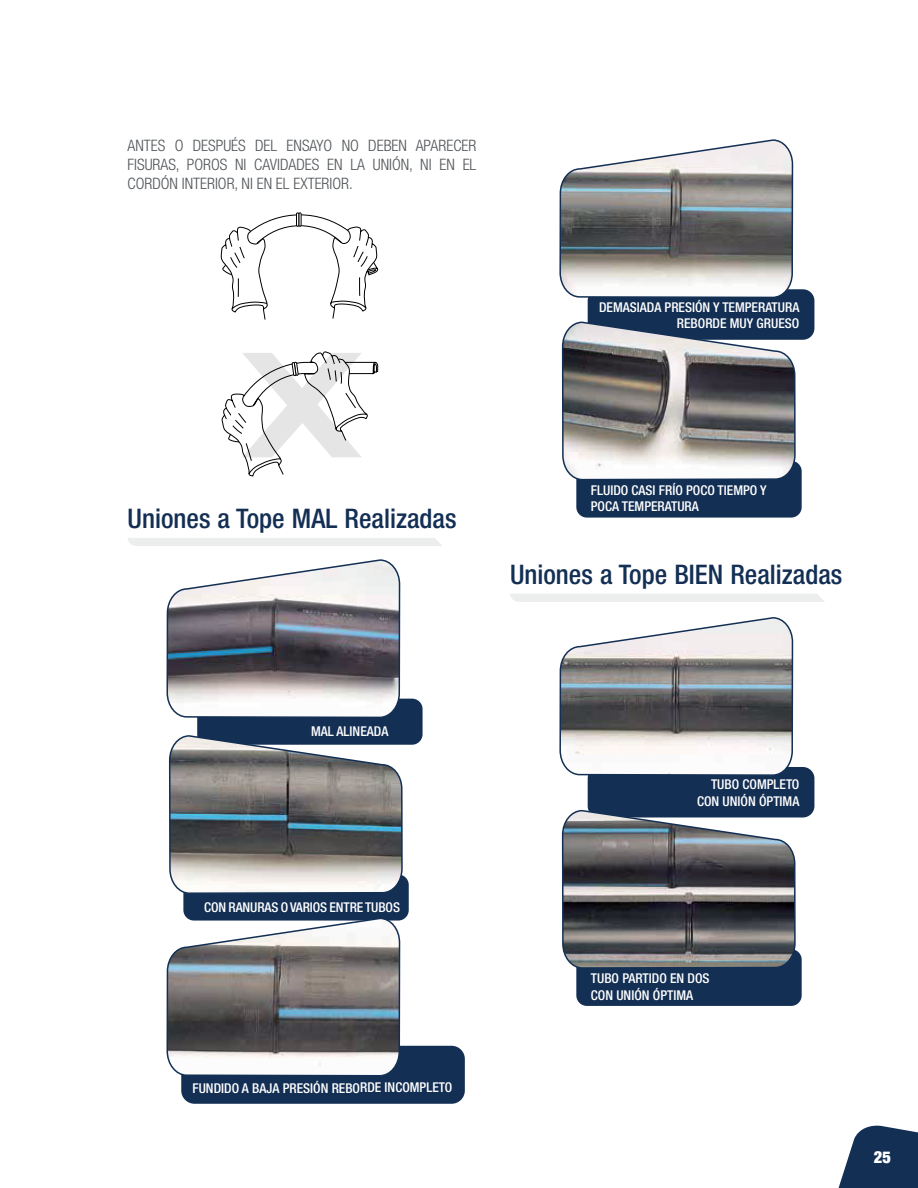
<style>
.page{position:relative;width:918px;height:1188px;background:#fff}
.page>*{position:absolute;margin:0;border:0;box-sizing:border-box;transform-origin:0 0}
.t1{font:500 condensed 27px "Helvetica Neue LT Std";color:#132f54}
.t2{font:900 condensed 16.5px "Helvetica Neue";color:#fff}
.t3{font:300 condensed 15.75px/18.9px "Helvetica Neue LT Std";color:#505457;text-align:justify}
.t4{font:500 condensed 13.5px/16.2px "Helvetica Neue LT Std";color:#fff;text-align:right}
</style>
<div class="page">
<svg style="left:838px;top:1125px;width:80px;height:63px"></svg>
<svg style="left:128px;top:538px;width:314px;height:8px"></svg>
<svg style="left:510px;top:594px;width:315px;height:8px"></svg>
<div style="left:197px;top:699px;width:226px;height:46px;background:#132f54;border-radius:11px"></div>
<div style="left:588px;top:289px;width:226px;height:51px;background:#132f54;border-radius:12px"></div>
<div style="left:588px;top:767px;width:226px;height:50px;background:#132f54;border-radius:12px"></div>
<div style="left:181px;top:1046px;width:284px;height:58px;background:#132f54;border-radius:13px"></div>
<div style="left:183px;top:874px;width:226px;height:47px;background:#132f54;border-radius:11px"></div>
<div style="left:576px;top:461px;width:226px;height:57px;background:#132f54;border-radius:11px"></div>
<div style="left:576px;top:949px;width:226px;height:57px;background:#132f54;border-radius:11px"></div>
<svg style="left:166px;top:538px;width:235px;height:539px"></svg>
<svg style="left:168px;top:212px;width:236px;height:682px"></svg>
<svg style="left:561px;top:139px;width:235px;height:830px"></svg>
<p class="t3" style="left:128px;top:136px;width:350px">ANTES O DESPUÉS DEL ENSAYO NO DEBEN APARECER FISURAS, POROS NI CAVIDADES EN LA UNIÓN, NI EN EL CORDÓN INTERIOR, NI EN EL EXTERIOR.</p>
<p class="t4" style="left:599px;top:299px;width:202px">DEMASIADA PRESIÓN Y TEMPERATURA<br>REBORDE MUY GRUESO</p>
<h1 class="t1" style="left:128px;top:502px;width:330px">Uniones a Tope MAL Realizadas</h1>
<p class="t4" style="left:311px;top:723px;width:79px">MAL ALINEADA</p>
<p class="t4" style="left:204px;top:899px;width:197px">CON RANURAS OVARIOS ENTRE TUBOS</p>
<p class="t4" style="left:192px;top:1080px;width:261px">FUNDIDO A BAJA PRESIÓN REBORDE INCOMPLETO</p>
<p class="t4" style="left:591px;top:482px;width:177px;text-align:left">FLUIDO CASI FRÍO POCO TIEMPO Y<br>POCA TEMPERATURA</p>
<h1 class="t1" style="left:510px;top:558px;width:334px">Uniones a Tope BIEN Realizadas</h1>
<p class="t4" style="left:697px;top:776px;width:104px">TUBO COMPLETO<br>CON UNIÓN ÓPTIMA</p>
<p class="t4" style="left:591px;top:970px;width:120px;text-align:left">TUBO PARTIDO EN DOS<br>CON UNIÓN ÓPTIMA</p>
<p class="t2" style="left:874px;top:1147px;width:19px">25</p>
</div>
